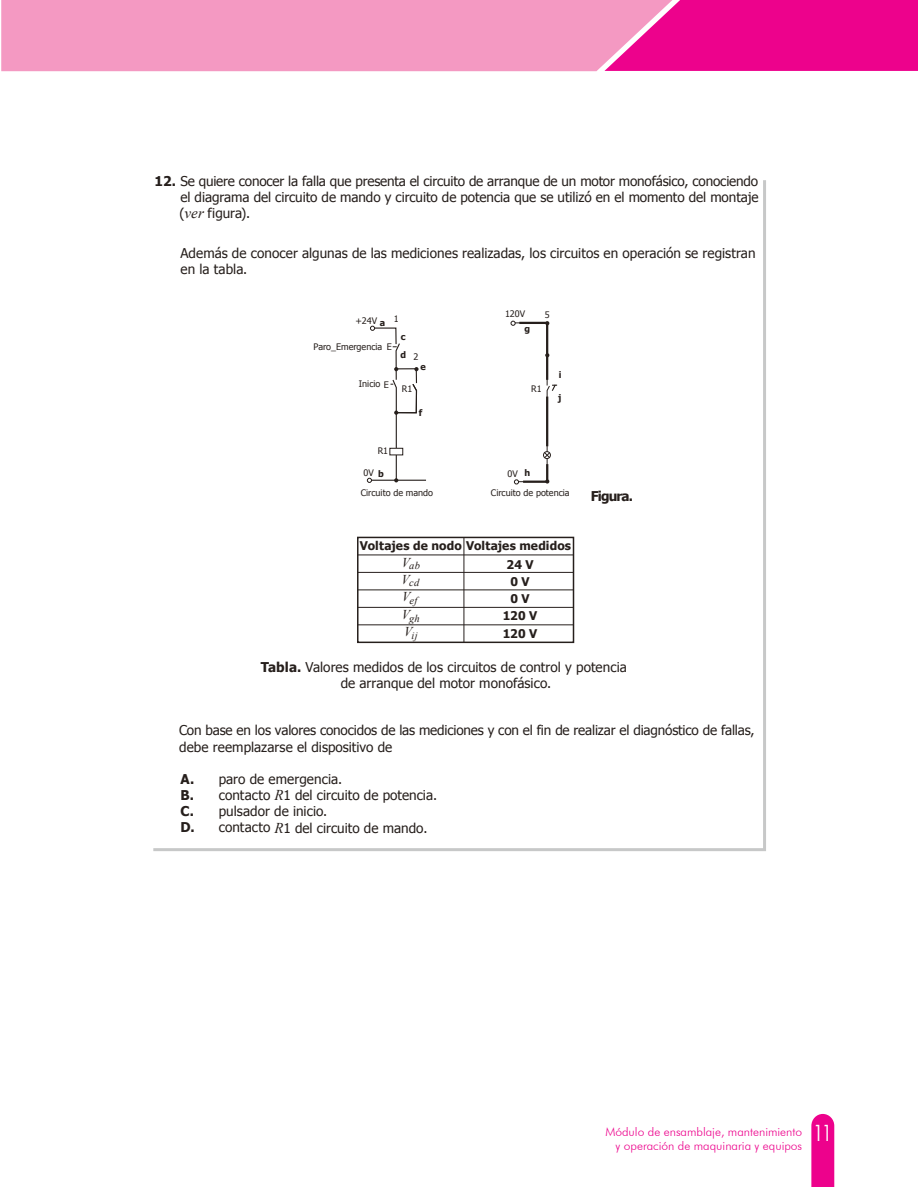
<style>
.page{position:relative;width:918px;height:1188px;background:#fff}
.page>*{position:absolute;margin:0;border:0;box-sizing:border-box;transform-origin:0 0}
.t1{font:13.5px/16.2px "Tahoma";color:#261f1c}
.t2{font:700 13.5px "Tahoma";letter-spacing:-.06em;color:#261f1c}
.t3{font:300 12px/14.4px "Futura BT";color:#ed028c}
.t4{font:700 12px "Tahoma";letter-spacing:.01em;color:#261f1c}
.t5{font:italic 10.5px "Times New Roman";letter-spacing:.02em;color:#261f1c}
.t6{font:9px "Tahoma";color:#261f1c}
.t7{font:700 9px "Tahoma";color:#261f1c}
.s1{font-weight:700}
.s2{font-family:"Times New Roman";font-style:italic;font-size:15px}
.s3{font-stretch:condensed;font-size:22.5px;color:#fff}
</style>
<div class="page">
<svg style="left:811px;top:1114px;width:23px;height:73px;background:#ed0e91"></svg>
<div style="left:672px;top:0;width:246px;height:71px;background:#ed028c"></div>
<div style="left:1px;top:0;width:671px;height:71px;background:#f499c2"></div>
<svg style="left:153px;top:180px;width:613px;height:671px"></svg>
<div style="left:357px;top:537px;width:217px;height:106px;border:2px solid #261f1c"></div>
<hr style="left:358px;top:624px;width:216px;height:1px;background:#261f1c">
<hr style="left:358px;top:607px;width:216px;height:1px;background:#261f1c">
<hr style="left:358px;top:590px;width:216px;height:1px;background:#261f1c">
<hr style="left:358px;top:572px;width:216px;height:1px;background:#261f1c">
<hr style="left:358px;top:555px;width:216px;height:1px;background:#261f1c">
<hr style="left:464px;top:537px;width:1px;height:105px;background:#261f1c">
<hr style="left:371px;top:480px;width:55px;height:1px;background:#261f1c">
<svg style="left:367px;top:326px;width:52px;height:157px"></svg>
<svg style="left:511px;top:321px;width:46px;height:163px"></svg>
<p class="t1" style="left:179px;top:172px;width:581px;text-align:justify;text-indent:-25px"><span class="s1">12.</span> Se quiere conocer la falla que presenta el circuito de arranque de un motor monofásico, conociendo el diagrama del circuito de mando y circuito de potencia que se utilizó en el momento del montaje (<span class="s2">ver</span> figura).</p>
<p class="t1" style="left:180px;top:244px;width:577px">Además de conocer algunas de las mediciones realizadas, los circuitos en operación se registran en la tabla.</p>
<p class="t6" style="left:355px;top:314px;width:23px">+24V</p>
<p class="t7" style="left:380px;top:316px;width:7px">a</p>
<p class="t6" style="left:394px;top:313px;width:6px">1</p>
<p class="t7" style="left:401px;top:330px;width:6px">c</p>
<p class="t6" style="left:505px;top:308px;width:22px">120V</p>
<p class="t6" style="left:545px;top:309px;width:6px">5</p>
<p class="t7" style="left:525px;top:323px;width:7px">g</p>
<p class="t6" style="left:314px;top:340px;width:70px">Paro_Emergencia</p>
<p class="t6" style="left:359px;top:378px;width:32px">Inicio E</p>
<p class="t6" style="left:387px;top:341px;width:7px">E</p>
<p class="t7" style="left:401px;top:348px;width:7px">d</p>
<p class="t6" style="left:414px;top:351px;width:6px">2</p>
<p class="t7" style="left:420px;top:361px;width:7px">e</p>
<p class="t6" style="left:402px;top:382px;width:12px">R1</p>
<p class="t6" style="left:531px;top:382px;width:12px">R1</p>
<p class="t7" style="left:419px;top:406px;width:5px">f</p>
<p class="t7" style="left:559px;top:368px;width:4px">i</p>
<p class="t7" style="left:558px;top:391px;width:5px">j</p>
<p class="t6" style="left:378px;top:445px;width:12px">R1</p>
<p class="t6" style="left:363px;top:466px;width:22px">0V <span class="s1">b</span></p>
<p class="t7" style="left:524px;top:467px;width:7px">h</p>
<p class="t6" style="left:361px;top:487px;width:74px">Circuito de mando</p>
<p class="t6" style="left:491px;top:487px;width:80px">Circuito de potencia</p>
<p class="t2" style="left:591px;top:487px;width:44px">Figura.</p>
<p class="t6" style="left:508px;top:468px;width:12px">0V</p>
<p class="t4" style="left:360px;top:537px;width:213px">Voltajes de nodo Voltajes medidos</p>
<p class="t5" style="left:402px;top:559px;width:20px"><sup>V</sup>ab</p>
<p class="t4" style="left:507px;top:556px;width:29px">24 V</p>
<p class="t5" style="left:402px;top:575px;width:19px"><sup>V</sup>cd</p>
<p class="t4" style="left:510px;top:573px;width:21px">0 V</p>
<p class="t5" style="left:402px;top:593px;width:17px"><sup>V</sup>ef</p>
<p class="t4" style="left:510px;top:590px;width:21px">0 V</p>
<p class="t5" style="left:402px;top:611px;width:19px"><sup>V</sup>gh</p>
<p class="t4" style="left:503px;top:607px;width:36px">120 V</p>
<p class="t5" style="left:404px;top:628px;width:15px"><sup>V</sup>ij</p>
<p class="t4" style="left:503px;top:625px;width:36px">120 V</p>
<p class="t1" style="left:261px;top:658px;width:368px;text-align:center"><span class="s1">Tabla.</span> Valores medidos de los circuitos de control y potencia de arranque del motor monofásico.</p>
<p class="t1" style="left:179px;top:722px;width:577px">Con base en los valores conocidos de las mediciones y con el fin de realizar el diagnóstico de fallas, debe reemplazarse el dispositivo de</p>
<p class="t1" style="left:180px;top:770px;width:258px"><span class="s1">A.</span> paro de emergencia.<br><span class="s1">B.</span> contacto <span class="s2">R</span>1 del circuito de potencia.<br><span class="s1">C.</span> pulsador de inicio.<br><span class="s1">D.</span> contacto <span class="s2">R</span>1 del circuito de mando.</p>
<p class="t3" style="left:616px;top:1125px;width:217px;text-indent:-10px">Módulo de ensamblaje, mantenimiento <span class="s3">11 </span>y operación de maquinaria y equipos</p>
</div>
